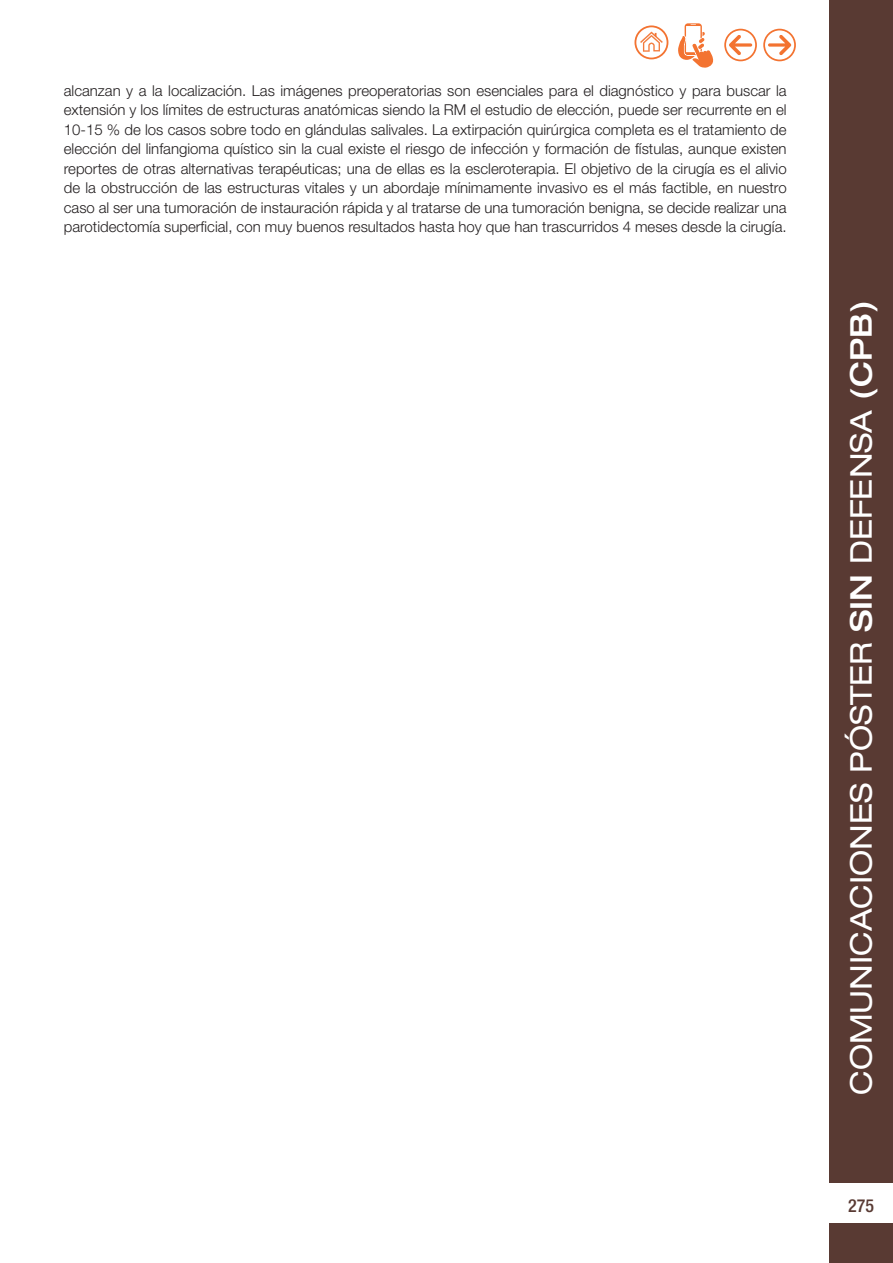
<style>
.page{position:relative;width:893px;height:1263px;background:#fff}
.page>*{position:absolute;margin:0;border:0;box-sizing:border-box;transform-origin:0 0}
.t1{font:expanded 30px "Helvetica Neue LT Std";color:#fff}
.t2{font:500 condensed 18px "Helvetica Neue LT Std";color:#593a33}
.TEXTO_GENERAL{font:300 15px/19.5px "Helvetica Neue LT Std";color:#231f20;text-align:justify}
.s1{font-weight:500}
</style>
<div class="page">
<div style="left:829px;top:1223px;width:64px;height:40px;background:#593a33"></div>
<div style="left:829px;top:0;width:64px;height:1182px;background:#593a33"></div>
<svg style="left:678px;top:23px;width:36px;height:45px"></svg>
<svg style="left:634px;top:25px;width:34px;height:34px"></svg>
<svg style="left:763px;top:29px;width:33px;height:32px"></svg>
<svg style="left:724px;top:29px;width:33px;height:32px"></svg>
<p class="TEXTO_GENERAL" style="left:64px;top:80px;width:724px">alcanzan y a la localización. Las imágenes preoperatorias son esenciales para el diagnóstico y para buscar la extensión y los límites de estructuras anatómicas siendo la RM el estudio de elección, puede ser recurrente en el 10-15 % de los casos sobre todo en glándulas salivales. La extirpación quirúrgica completa es el tratamiento de elección del linfangioma quístico sin la cual existe el riesgo de infección y formación de fístulas, aunque existen reportes de otras alternativas terapéuticas; una de ellas es la escleroterapia. El objetivo de la cirugía es el alivio de la obstrucción de las estructuras vitales y un abordaje mínimamente invasivo es el más factible, en nuestro caso al ser una tumoración de instauración rápida y al tratarse de una tumoración benigna, se decide realizar una parotidectomía superficial, con muy buenos resultados hasta hoy que han trascurridos 4 meses desde la cirugía.</p>
<h1 class="t1" style="left:843px;top:1095px;width:796px;rotate:-90deg">COMUNICACIONES PÓSTER <span class="s1">SIN</span> DEFENSA <span class="s1">(CPB)</span></h1>
<p class="t2" style="left:848px;top:1195px;width:27px">275</p>
</div>
